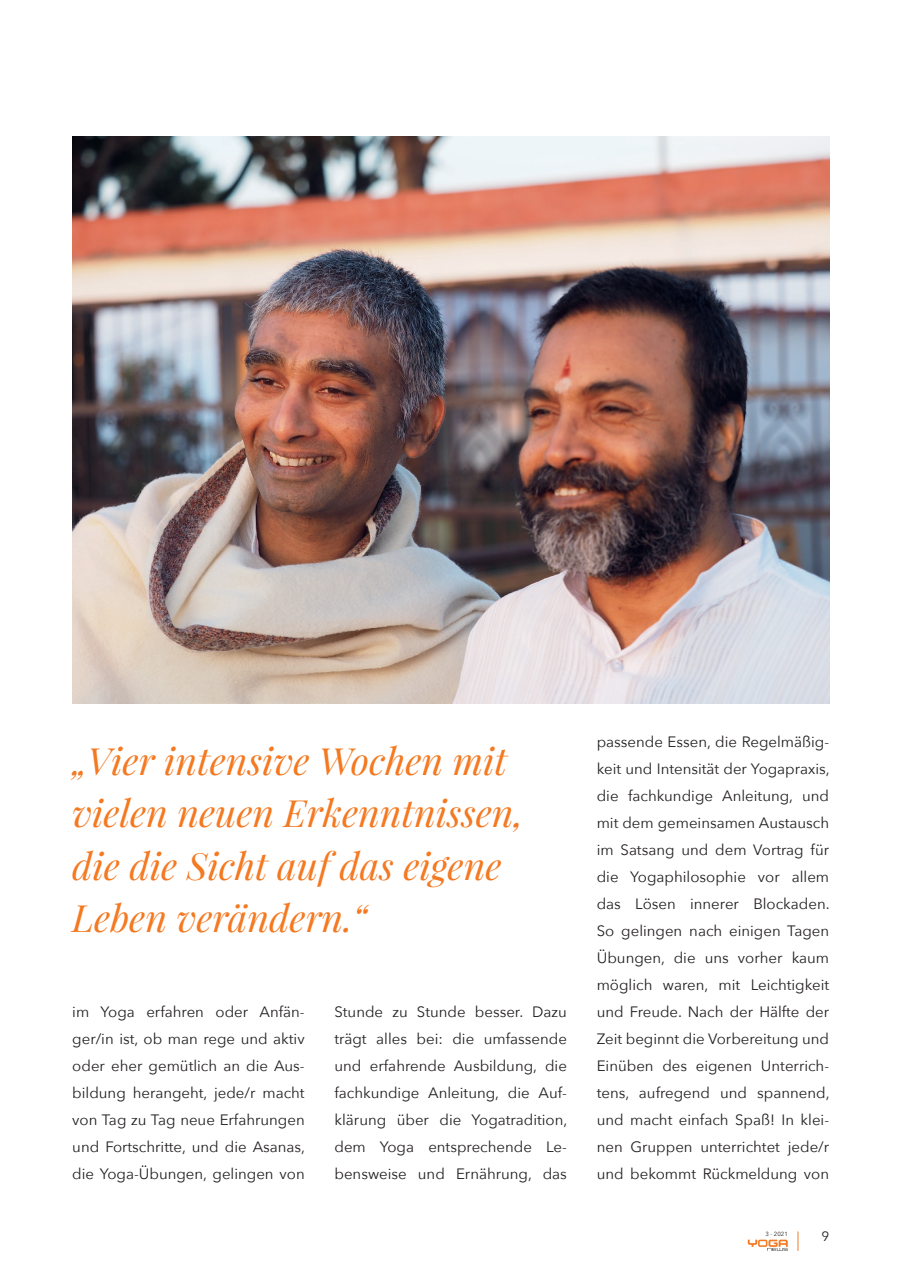
<style>
.page{position:relative;width:910px;height:1280px;background:#fff}
.page>*{position:absolute;margin:0;border:0;box-sizing:border-box;transform-origin:0 0}
.t1{font:italic 37.5px/52.5px "Playfair Display";color:#f47921}
.t2{font:15px/27px "Avenir Next";color:#231f20;text-align:justify}
.t3{font:13.5px "Avenir Next";color:#231f20}
.t4{font:6px "Avenir Next";color:#231f20}
</style>
<div class="page">
<svg style="left:748px;top:1239px;width:9px;height:8px"></svg>
<div style="left:758px;top:1239px;width:9px;height:8px;border:2px solid #f47921"></div>
<svg style="left:767px;top:1239px;width:21px;height:12px"></svg>
<svg style="left:798px;top:1231px;width:1px;height:20px"></svg>
<img style="left:72px;top:136px;width:757px;height:568px">
<p class="t1" style="left:72px;top:733px;width:436px">„Vier intensive Wochen mit</p>
<p class="t1" style="left:72px;top:786px;width:452px">vielen neuen Erkenntnissen, die die Sicht auf das eigene<br>Leben verändern.“</p>
<p class="t2" style="left:72px;top:998px;width:234px">im Yoga erfahren oder Anfän&shy;ger/in ist, ob man rege und aktiv oder eher gemütlich an die Aus&shy;bildung herangeht, jede/r macht von Tag zu Tag neue Erfahrungen und Fortschritte, und die Asanas, die Yoga-Übungen, gelingen von</p>
<p class="t2" style="left:334px;top:998px;width:234px">Stunde zu Stunde besser. Dazu trägt alles bei: die umfassende und erfahrende Ausbildung, die fachkundige Anleitung, die Auf&shy;klärung über die Yogatradition, dem Yoga entsprechende Le&shy;bensweise und Ernährung, das</p>
<p class="t2" style="left:597px;top:728px;width:234px">passende Essen, die Regelmäßig&shy;keit und Intensität der Yogapraxis, die fachkundige Anleitung, und mit dem gemeinsamen Austausch im Satsang und dem Vortrag für die Yogaphilosophie vor allem das Lösen innerer Blockaden.<br>So gelingen nach einigen Tagen Übungen, die uns vorher kaum möglich waren, mit Leichtigkeit und Freude. Nach der Hälfte der Zeit beginnt die Vorbereitung und Einüben des eigenen Unterrich&shy;tens, aufregend und spannend, und macht einfach Spaß! In klei&shy;nen Gruppen unterrichtet jede/r und bekommt Rückmeldung von</p>
<p class="t4" style="left:765px;top:1229px;width:24px">3 - 2021</p>
<p class="t3" style="left:821px;top:1225px;width:9px">9</p>
</div>
